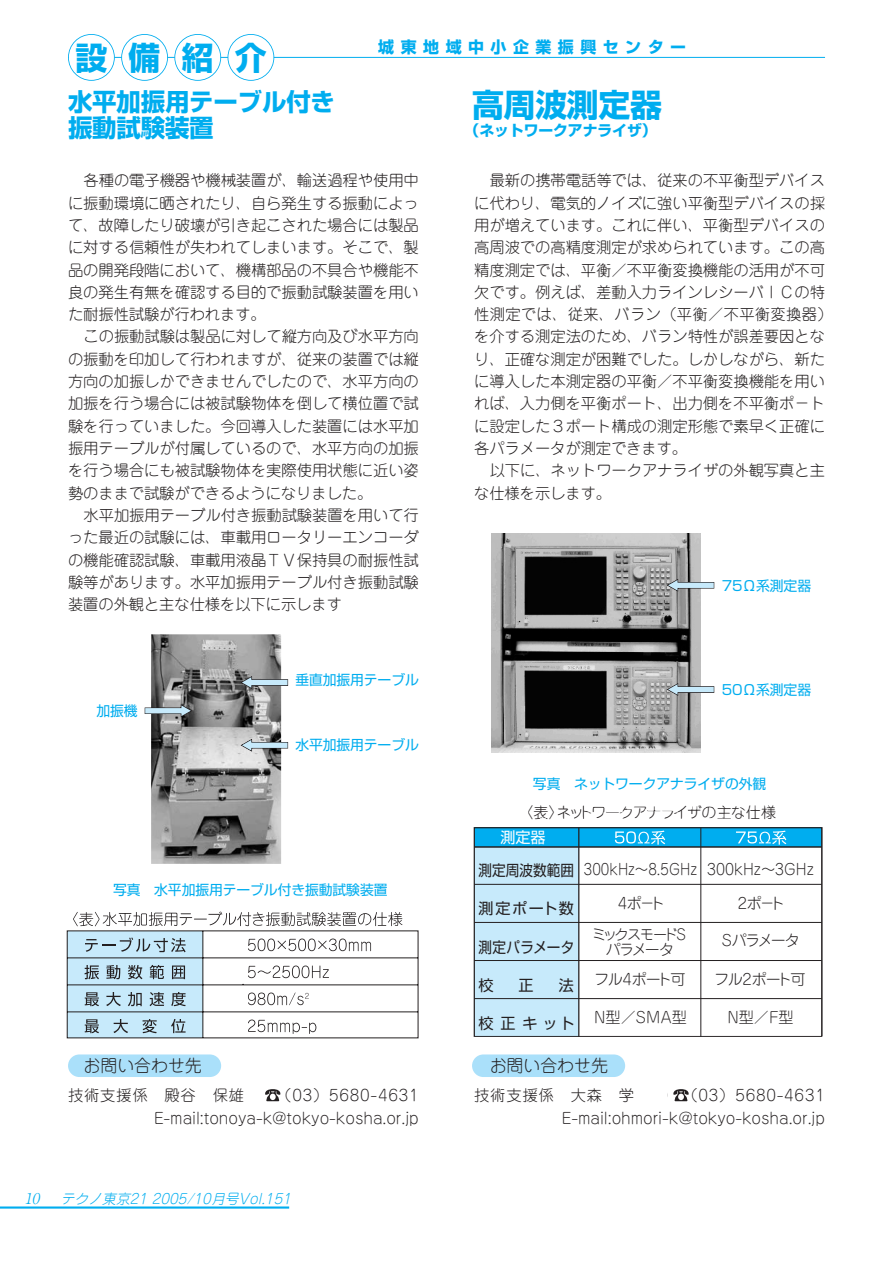
<style>
.page{position:relative;width:893px;height:1263px;background:#fff}
.page>*{position:absolute;margin:0;border:0;box-sizing:border-box;transform-origin:0 0}
.t1{font:700 31.95px "Shin Go Pro";letter-spacing:-.01em;color:#00adef}
.t2{font:700 24.45px/26.5px "Shin Go Pro";letter-spacing:-.01em;color:#00adef}
.t3{font:300 16.95px "Jun 101 Pro";letter-spacing:-.005em;color:#231f20}
.t4{font:700 15.9px "Shin Go Pro";letter-spacing:.41em;color:#00adef}
.t5{font:300 15.3px/22.4px "Jun 101 Pro";letter-spacing:-.005em;color:#231f20;text-align:justify}
.t6{font:15.15px "Jun 101 Pro Light 90 pv RKSJ H";letter-spacing:-.03em;color:#231f20}
.t7{font:15.15px "Jun 101 Pro Light 90 pv RKSJ H";letter-spacing:-.085em;color:#231f20}
.t8{font:15.15px "Shin Go Pro Regular 90 pv RKSJ H";letter-spacing:.02em;color:#231f20;scale:.9 1}
.t9{font:15.15px "Shin Go Pro Regular 90 pv RKSJ H";letter-spacing:.02em;color:#231f20}
.t10{font:15.15px "Jun 101 Pro Light 90 pv RKSJ H";letter-spacing:-.075em;color:#231f20}
.t11{font:15.15px "Jun 101 Pro Light 90 pv RKSJ H";color:#231f20;scale:.9 1}
.t12{font:15.15px "Jun 101 Pro Light 90 pv RKSJ H";color:#231f20;scale:.95 1}
.t13{font:15.15px "Shin Go Pro Regular 90 pv RKSJ H";color:#fff}
.t14{font:700 14.85px "Shin Go Pro";letter-spacing:-.01em;color:#00adef}
.t15{font:14.7px/14.7px "Jun 101 Pro Light 90 pv RKSJ H";letter-spacing:-.11em;color:#231f20;text-align:center}
.t16{font:13.8px "Shin Go Pro";letter-spacing:-.01em;color:#00adef}
.t17{font:italic 300 13.8px "Jun 101 Pro";color:#00adef}
.s1{font-family:"Ryumin Pro";font-size:14.85px}
</style>
<div class="page">
<hr style="left:0;top:1206px;width:289px;height:3px;background:#00adef">
<div style="left:472px;top:1054px;width:153px;height:23px;background:#aae0fa;border-radius:11px"></div>
<div style="left:68px;top:1054px;width:153px;height:23px;background:#aae0fa;border-radius:11px"></div>
<hr style="left:68px;top:57px;width:757px;height:1px;background:#00adef">
<div style="left:68px;top:34px;width:46px;height:46px;background:#fff;border-radius:50%"></div>
<div style="left:68px;top:34px;width:47px;height:47px;border:2px solid #00adef;border-radius:50%"></div>
<div style="left:122px;top:34px;width:46px;height:46px;background:#fff;border-radius:50%"></div>
<div style="left:121px;top:34px;width:47px;height:47px;border:2px solid #00adef;border-radius:50%"></div>
<div style="left:175px;top:34px;width:46px;height:46px;background:#fff;border-radius:50%"></div>
<div style="left:174px;top:34px;width:47px;height:47px;border:2px solid #00adef;border-radius:50%"></div>
<div style="left:228px;top:34px;width:46px;height:46px;background:#fff;border-radius:50%"></div>
<div style="left:227px;top:34px;width:47px;height:47px;border:2px solid #00adef;border-radius:50%"></div>
<img style="left:151px;top:634px;width:130px;height:230px">
<img style="left:491px;top:533px;width:209px;height:219px">
<svg style="left:473px;top:827px;width:350px;height:210px"></svg>
<hr style="left:578px;top:828px;width:1px;height:209px;background:#231f20">
<hr style="left:700px;top:828px;width:1px;height:209px;background:#231f20">
<svg style="left:615px;top:831px;width:50px;height:14px"></svg>
<svg style="left:736px;top:831px;width:50px;height:14px"></svg>
<svg style="left:144px;top:704px;width:48px;height:13px"></svg>
<svg style="left:240px;top:676px;width:48px;height:13px"></svg>
<svg style="left:240px;top:739px;width:48px;height:13px"></svg>
<svg style="left:666px;top:579px;width:48px;height:13px"></svg>
<svg style="left:666px;top:683px;width:48px;height:13px"></svg>
<svg style="left:266px;top:1092px;width:15px;height:10px"></svg>
<svg style="left:265px;top:1089px;width:15px;height:12px"></svg>
<svg style="left:673px;top:1089px;width:16px;height:12px"></svg>
<svg style="left:67px;top:911px;width:351px;height:127px"></svg>
<p class="t4" style="left:378px;top:41px;width:309px">城東地域中小企業振興センター</p>
<h1 class="t1" style="left:75px;top:45px;width:193px">設備紹介</h1>
<h2 class="t2" style="left:68px;top:92px;width:268px">水平加振用テーブル付き振動試験装置</h2>
<h1 class="t1" style="left:472px;top:93px;width:192px">高周波測定器</h1>
<p class="t14" style="left:465px;top:125px;width:194px">（ネットワークアナライザ）</p>
<p class="t5" style="left:68px;top:171px;width:352px;text-indent:16px">各種の電子機器や機械装置が、輸送過程や使用中に振動環境に晒されたり、自ら発生する振動によって、故障したり破壊が引き起こされた場合には製品に対する信頼性が失われてしまいます。そこで、製品の開発段階において、機構部品の不具合や機能不良の発生有無を確認する目的で振動試験装置を用いた耐振性試験が行われます。</p>
<p class="t5" style="left:68px;top:328px;width:352px;text-indent:16px">この振動試験は製品に対して縦方向及び水平方向の振動を印加して行われますが、従来の装置では縦方向の加振しかできませんでしたので、水平方向の加振を行う場合には被試験物体を倒して横位置で試験を行っていました。今回導入した装置には水平加振用テーブルが付属しているので、水平方向の加振を行う場合にも被試験物体を実際使用状態に近い姿勢のままで試験ができるようになりました。</p>
<p class="t5" style="left:68px;top:506px;width:352px;text-indent:16px">水平加振用テーブル付き振動試験装置を用いて行った最近の試験には、車載用ロータリーエンコーダの機能確認試験、車載用液晶ＴＶ保持具の耐振性試験等があります。水平加振用テーブル付き振動試験装置の外観と主な仕様を以下に示します</p>
<p class="t16" style="left:97px;top:706px;width:43px">加振機</p>
<p class="t16" style="left:295px;top:674px;width:125px">垂直加振用テーブル</p>
<p class="t16" style="left:295px;top:740px;width:125px">水平加振用テーブル</p>
<p class="t16" style="left:113px;top:885px;width:276px">写真　水平加振用テーブル付き振動試験装置</p>
<p class="t3" style="left:84px;top:1059px;width:120px">お問い合わせ先</p>
<p class="t5" style="left:68px;top:1087px;width:352px;text-align:right">技術支援係　殿谷　保雄　@（03）5680-4631<br>E-mail:tonoya-k@tokyo-kosha.or.jp</p>
<p class="t17" style="left:24px;top:1193px;width:271px"><span class="s1">10</span> テクノ東京21 2005/10月号Vol.151</p>
<p class="t5" style="left:474px;top:171px;width:360px;text-align:left;text-indent:16px">最新の携帯電話等では、従来の不平衡型デバイスに代わり、電気的ノイズに強い平衡型デバイスの採用が増えています。これに伴い、平衡型デバイスの高周波での高精度測定が求められています。この高精度測定では、平衡／不平衡変換機能の活用が不可欠です。例えば、差動入力ラインレシーバＩＣの特性測定では、従来、バラン（平衡／不平衡変換器）を介する測定法のため、バラン特性が誤差要因となり、正確な測定が困難でした。しかしながら、新たに導入した本測定器の平衡／不平衡変換機能を用いれば、入力側を平衡ポート、出力側を不平衡ポ－トに設定した３ポート構成の測定形態で素早く正確に各パラメータが測定できます。</p>
<p class="t5" style="left:474px;top:462px;width:352px;text-indent:16px">以下に、ネットワークアナライザの外観写真と主な仕様を示します。</p>
<p class="t16" style="left:722px;top:580px;width:91px">75Ω系測定器</p>
<p class="t16" style="left:722px;top:685px;width:91px">50Ω系測定器</p>
<p class="t16" style="left:533px;top:779px;width:235px">写真　ネットワークアナライザの外観</p>
<p class="t7" style="left:518px;top:807px;width:259px">〈表〉ネットワークアナライザの主な仕様</p>
<p class="t13" style="left:500px;top:832px;width:47px">測定器</p>
<p class="t8" style="left:478px;top:864px;width:108px">測定周波数範囲</p>
<p class="t9" style="left:478px;top:903px;width:97px">測定ポート数</p>
<p class="t8" style="left:478px;top:941px;width:108px">測定パラメータ</p>
<p class="t9" style="left:478px;top:980px;width:17px">校</p>
<p class="t9" style="left:519px;top:980px;width:17px">正</p>
<p class="t9" style="left:559px;top:980px;width:17px">法</p>
<p class="t9" style="left:478px;top:1018px;width:98px">校正キット</p>
<p class="t11" style="left:584px;top:864px;width:127px">300kHz～8.5GHz</p>
<p class="t6" style="left:618px;top:898px;width:49px">4ポ－ト</p>
<p class="t12" style="left:707px;top:864px;width:114px">300kHz～3GHz</p>
<p class="t6" style="left:738px;top:898px;width:49px">2ポ－ト</p>
<p class="t6" style="left:722px;top:935px;width:80px">Sパラメータ</p>
<p class="t10" style="left:714px;top:973px;width:93px">フル2ポート可</p>
<p class="t6" style="left:727px;top:1012px;width:68px">N型／F型</p>
<p class="t15" style="left:592px;top:929px;width:96px">ミックスモードSパラメータ</p>
<p class="t10" style="left:594px;top:973px;width:93px">フル4ポート可</p>
<p class="t6" style="left:594px;top:1012px;width:94px">N型／SMA型</p>
<p class="t3" style="left:490px;top:1059px;width:120px">お問い合わせ先</p>
<p class="t5" style="left:474px;top:1087px;width:352px;text-align:right">技術支援係　大森　学　　@（03）5680-4631<br>E-mail:ohmori-k@tokyo-kosha.or.jp</p>
</div>
